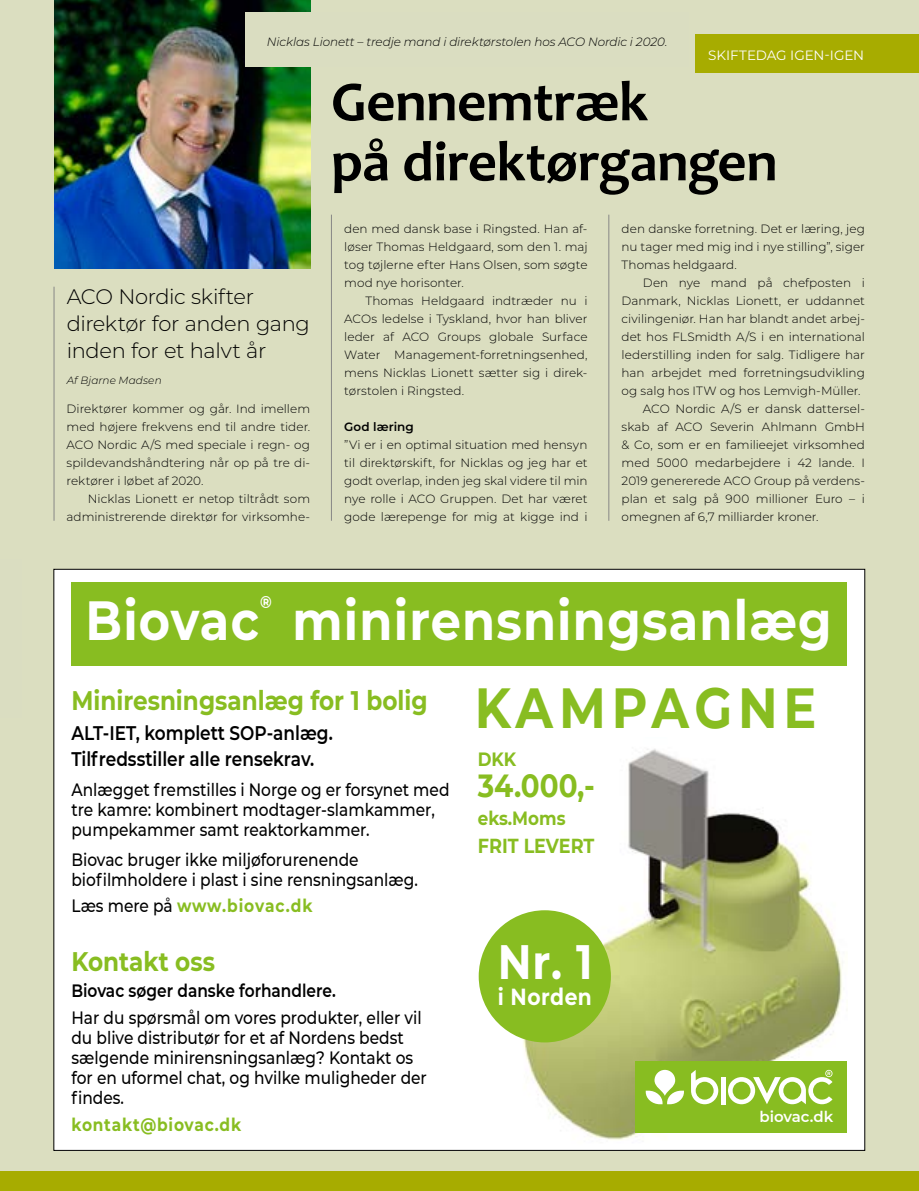
<style>
.page{position:relative;width:919px;height:1191px;background:#fff}
.page>*{position:absolute;margin:0;border:0;box-sizing:border-box;transform-origin:0 0}
.t1{font:700 57px/60px "Candara";letter-spacing:-.01em;color:#000}
.t2{font:700 56.4px "Montserrat";letter-spacing:.12em;color:#88bd21;scale:.87 1}
.t3{font:700 55.05px "Montserrat";letter-spacing:.025em;color:#fff;scale:.87 1}
.t4{font:700 48.15px "Montserrat";color:#fff;scale:.87 1}
.t5{font:700 31.95px "Montserrat";color:#88bd21;scale:.87 1}
.t6{font:700 26.85px "Montserrat";color:#88bd21;scale:.86 1}
.t7{font:700 23.25px "Montserrat";letter-spacing:.025em;color:#fff;scale:.87 1}
.t8{font:300 21px/27px "Montserrat";letter-spacing:-.015em;color:#000}
.t9{font:700 20.25px "Montserrat";color:#88bd21;scale:.87 1}
.t10{font:600 19.65px/26.5px "Montserrat";color:#000;scale:.86 1}
.t11{font:700 19.2px "Montserrat";color:#88bd21;scale:.87 1}
.t12{font:500 17.85px/20.2px "Montserrat";color:#000;scale:.86 1}
.t13{font:700 17.85px "Montserrat";letter-spacing:.05em;color:#88bd21;scale:.86 1}
.t14{font:600 17.85px "Montserrat";color:#000;scale:.86 1}
.t15{font:700 17.1px "Montserrat";color:#fff;scale:.87 1}
.t16{font:600 15px "Montserrat";color:#fff}
.t17{font:13.5px "Montserrat";letter-spacing:-.005em;color:#fff}
.t18{font:300 12px/18px "Montserrat";letter-spacing:.005em;color:#000;text-align:justify}
.t19{font:italic 300 12px "Montserrat";letter-spacing:-.005em;color:#000}
.t20{font:600 12px "Montserrat";letter-spacing:.005em;color:#000}
.t21{font:italic 300 10.5px "Montserrat";letter-spacing:.01em;color:#000}
.s1{font-weight:500;color:#000}
</style>
<div class="page">
<div style="left:0;top:0;width:918px;height:1175px;background:#dbdec0"></div>
<div style="left:54px;top:569px;width:810px;height:581px;background:#fff"></div>
<div style="left:0;top:1171px;width:918px;height:20px;background:#a7ac00"></div>
<img style="left:484px;top:749px;width:363px;height:391px">
<div style="left:71px;top:582px;width:776px;height:83px;background:#88bd21"></div>
<div style="left:635px;top:1061px;width:212px;height:71px;background:#88bd21"></div>
<div style="left:720px;top:1077px;width:5px;height:27px;background:#fff"></div>
<svg style="left:691px;top:1070px;width:27px;height:34px"></svg>
<svg style="left:728px;top:1069px;width:104px;height:35px"></svg>
<svg style="left:654px;top:1069px;width:21px;height:26px"></svg>
<svg style="left:645px;top:1090px;width:39px;height:14px"></svg>
<div style="left:478px;top:910px;width:133px;height:132px;background:#88bd21;border-radius:50%"></div>
<hr style="left:54px;top:287px;width:1px;height:234px;background:#878786">
<hr style="left:331px;top:215px;width:1px;height:306px;background:#878786">
<hr style="left:608px;top:215px;width:1px;height:306px;background:#878786">
<img style="left:54px;top:0;width:256px;height:269px">
<div style="left:245px;top:13px;width:443px;height:54px;background:#daddc1"></div>
<div style="left:695px;top:34px;width:223px;height:39px;background:#a7ac00"></div>
<p class="t19" style="left:267px;top:33px;width:402px">Nicklas Lionett – tredje mand i direktørstolen hos ACO Nordic i 2020.</p>
<p class="t17" style="left:708px;top:46px;width:158px">SKIFTEDAG IGEN-IGEN</p>
<h3 class="t8" style="left:67px;top:282px;width:244px">ACO Nordic skifter direktør for anden gang inden for et halvt år</h3>
<p class="t21" style="left:67px;top:373px;width:96px">Af Bjarne Madsen</p>
<p class="t18" style="left:67px;top:399px;width:245px">Direktører kommer og går. Ind imellem med højere frekvens end til andre tider.<br>ACO Nordic A/S med speciale i regn- og spildevandshåndtering når op på tre di&shy;rektører i løbet af 2020.</p>
<p class="t18" style="left:67px;top:489px;width:245px;text-align:right">Nicklas Lionett er netop tiltrådt som administrerende direktør for virksomhe-</p>
<h1 class="t1" style="left:331px;top:71px;width:448px">Gennemtræk<br>på direktørgangen</h1>
<p class="t18" style="left:344px;top:219px;width:245px">den med dansk base i Ringsted. Han af&shy;løser Thomas Heldgaard, som den 1. maj tog tøjlerne efter Hans Olsen, som søgte mod nye horisonter.</p>
<p class="t18" style="left:344px;top:291px;width:245px;text-indent:21px">Thomas Heldgaard indtræder nu i ACOs ledelse i Tyskland, hvor han bliver leder af ACO Groups globale Surface Water Management-forretningsenhed, mens Nicklas Lionett sætter sig i direk&shy;tørstolen i Ringsted.</p>
<p class="t20" style="left:344px;top:418px;width:71px">God læring</p>
<p class="t18" style="left:344px;top:435px;width:245px">”Vi er i en optimal situation med hensyn til direktørskift, for Nicklas og jeg har et godt overlap, inden jeg skal videre til min nye rolle i ACO Gruppen. Det har været gode lærepenge for mig at kigge ind i</p>
<p class="t18" style="left:621px;top:219px;width:245px">den danske forretning. Det er læring, jeg nu tager med mig ind i nye stilling”, siger Thomas heldgaard.</p>
<p class="t18" style="left:642px;top:273px;width:223px">Den nye mand på chefposten i</p>
<p class="t18" style="left:621px;top:291px;width:245px">Danmark, Nicklas Lionett, er uddannet</p>
<p class="t18" style="left:621px;top:309px;width:245px">civilingeniør. Han har blandt andet arbej-</p>
<p class="t18" style="left:621px;top:327px;width:245px">det hos FLSmidth A/S i en international</p>
<p class="t18" style="left:621px;top:345px;width:245px">lederstilling inden for salg. Tidligere har</p>
<p class="t18" style="left:621px;top:363px;width:245px">han arbejdet med forretningsudvikling</p>
<p class="t18" style="left:621px;top:381px;width:240px">og salg hos ITW og hos Lemvigh-Müller.</p>
<p class="t18" style="left:642px;top:399px;width:223px">ACO Nordic A/S er dansk dattersel-</p>
<p class="t18" style="left:621px;top:417px;width:245px">skab af ACO Severin Ahlmann GmbH</p>
<p class="t18" style="left:621px;top:435px;width:245px">&amp; Co, som er en familieejet virksomhed</p>
<p class="t18" style="left:621px;top:453px;width:245px">med 5000 medarbejdere i 42 lande. I</p>
<p class="t18" style="left:621px;top:471px;width:245px">2019 genererede ACO Group på verdens-</p>
<p class="t18" style="left:621px;top:489px;width:245px">plan et salg på 900 millioner Euro – i</p>
<p class="t18" style="left:621px;top:507px;width:198px">omegnen af 6,7 milliarder kroner.</p>
<h3 class="t15" style="left:260px;top:589px;width:15px">®</h3>
<h3 class="t3" style="left:86px;top:580px;width:859px">Biovac minirensningsanlæg</h3>
<h2 class="t2" style="left:475px;top:667px;width:394px">KAMPAGNE</h2>
<h3 class="t6" style="left:71px;top:681px;width:415px">Miniresningsanlæg for 1 bolig</h3>
<h3 class="t10" style="left:71px;top:718px;width:305px">ALT-IET, komplett SOP-anlæg.<br>Tilfredsstiller alle rensekrav.</h3>
<h3 class="t12" style="left:71px;top:778px;width:441px">Anlægget fremstilles i Norge og er forsynet med tre kamre: kombinert modtager-slamkammer, pumpekammer samt reaktorkammer.</h3>
<h3 class="t12" style="left:71px;top:848px;width:404px">Biovac bruger ikke miljøforurenende biofilmholdere i plast i sine rensningsanlæg.</h3>
<h3 class="t13" style="left:71px;top:893px;width:282px"><span class="s1">Læs mere på</span> www.biovac.dk</h3>
<h3 class="t6" style="left:71px;top:942px;width:168px">Kontakt oss</h3>
<h3 class="t14" style="left:71px;top:978px;width:309px">Biovac søger danske forhandlere.</h3>
<h3 class="t12" style="left:71px;top:1006px;width:415px">Har du spørsmål om vores produkter, eller vil du blive distributør for et af Nordens bedst sælgende minirensningsanlæg? Kontakt os for en uformel chat, og hvilke muligheder der findes.</h3>
<h3 class="t13" style="left:71px;top:1111px;width:199px">kontakt@biovac.dk</h3>
<h3 class="t11" style="left:478px;top:745px;width:46px">DKK</h3>
<h3 class="t5" style="left:478px;top:763px;width:136px">34.000,-</h3>
<h3 class="t11" style="left:478px;top:804px;width:102px">eks.Moms</h3>
<h3 class="t9" style="left:478px;top:831px;width:135px">FRIT LEVERT</h3>
<h3 class="t4" style="left:497px;top:927px;width:111px">Nr. 1</h3>
<h3 class="t7" style="left:497px;top:980px;width:110px">i Norden</h3>
<p class="t16" style="left:759px;top:1106px;width:75px">biovac.dk</p>
</div>
